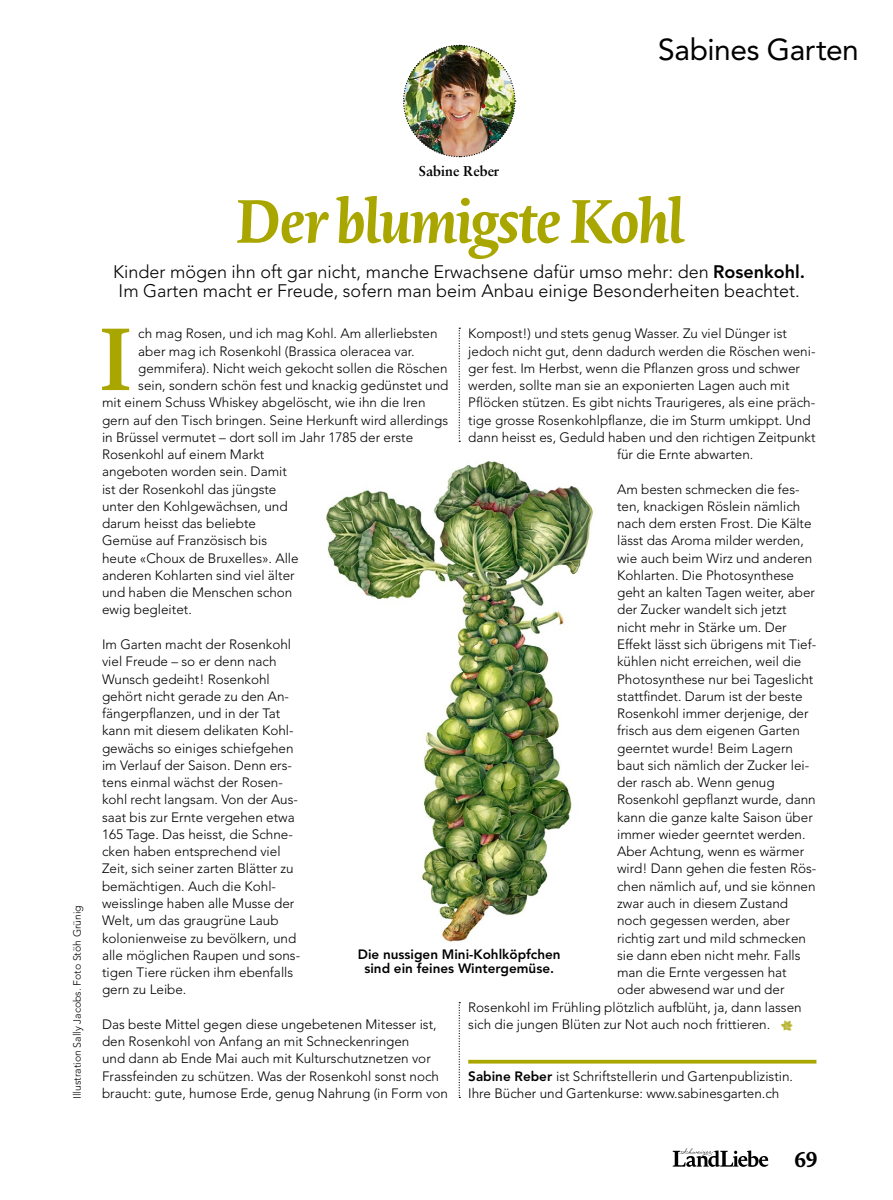
<style>
.page{position:relative;width:893px;height:1200px;background:#fff}
.page>*{position:absolute;margin:0;border:0;box-sizing:border-box;transform-origin:0 0}
._560___Kol_Txt_9_AvL{font:600 86.4px "Novel Pro";color:#a9a600}
.t1{font:italic 700 60px "Novel Pro";letter-spacing:-.04em;color:#a9a600}
._100_Rub_20_AvRoman{font:30px "Avenir LT Std";letter-spacing:-.015em;color:#000}
.t2{font:700 21px "Novel Pro";color:#000}
._360_Kol_Lead_12_AvL{font:300 18px/19.5px "Avenir LT Std";color:#000}
._660_Kol_Author_9_5{font:700 14.25px "Sabon LT Std";color:#000}
._561_Kol_Txt_9_AvLig{font:300 13.5px/17.2px "Avenir LT Std";color:#000}
._560___Kol_Txt_9_AvL-2{font:300 13.5px "Avenir LT Std";color:#000}
._562_Kol_Txt_9_AvLig{font:300 13.5px/17.2px "Avenir LT Std";color:#000}
._661_Kol_Leg_BU_9_Av{font:800 13.5px/14.2px "Avenir LT Std";color:#000;text-align:center}
._600_Fotobyline_7_Av{font:300 10.5px "Avenir LT Std";color:#000}
.s1{font-weight:800}
.s2{font-family:"We Love Nature Blooms";font-weight:400;color:#bab636}
</style>
<div class="page">
<img style="left:403px;top:44px;width:113px;height:114px">
<img style="left:325px;top:461px;width:268px;height:481px">
<svg style="left:673px;top:1148px;width:95px;height:18px"></svg>
<svg style="left:459px;top:327px;width:1px;height:115px"></svg>
<svg style="left:459px;top:1002px;width:1px;height:95px"></svg>
<svg style="left:468px;top:1059px;width:348px;height:4px"></svg>
<p class="_100_Rub_20_AvRoman" style="left:658px;top:32px;width:202px">Sabines Garten</p>
<p class="_600_Fotobyline_7_Av" style="left:71px;top:1098px;width:195px;rotate:-90deg">Illustration Sally Jacobs. Foto Stöh Grünig</p>
<p class="_660_Kol_Author_9_5" style="left:419px;top:162px;width:82px">Sabine Reber</p>
<p class="t1" style="left:233px;top:175px;width:453px">Der blumigste Kohl</p>
<p class="_360_Kol_Lead_12_AvL" style="left:113px;top:262px;width:693px">Kinder mögen ihn oft gar nicht, manche Erwachsene dafür umso mehr: den <span class="s1">Rosenkohl.<br></span>Im Garten macht er Freude, sofern man beim Anbau einige Besonderheiten beachtet.</p>
<p class="_560___Kol_Txt_9_AvL" style="left:96px;top:294px;width:42px">I</p>
<p class="_560___Kol_Txt_9_AvL-2" style="left:138px;top:325px;width:301px">ch mag Rosen, und ich mag Kohl. Am allerliebsten</p>
<p class="_561_Kol_Txt_9_AvLig" style="left:468px;top:325px;width:320px">Kompost!) und stets genug Wasser. Zu viel Dünger ist</p>
<p class="_561_Kol_Txt_9_AvLig" style="left:468px;top:342px;width:349px">jedoch nicht gut, denn dadurch werden die Röschen weni-</p>
<p class="_561_Kol_Txt_9_AvLig" style="left:468px;top:359px;width:333px">ger fest. Im Herbst, wenn die Pflanzen gross und schwer</p>
<p class="_561_Kol_Txt_9_AvLig" style="left:468px;top:377px;width:323px">werden, sollte man sie an exponierten Lagen auch mit</p>
<p class="_561_Kol_Txt_9_AvLig" style="left:468px;top:394px;width:348px">Pflöcken stützen. Es gibt nichts Traurigeres, als eine präch-</p>
<p class="_561_Kol_Txt_9_AvLig" style="left:468px;top:411px;width:344px">tige grosse Rosenkohlpflanze, die im Sturm umkippt. Und</p>
<p class="_561_Kol_Txt_9_AvLig" style="left:468px;top:428px;width:349px">dann heisst es, Geduld haben und den richtigen Zeitpunkt</p>
<p class="_561_Kol_Txt_9_AvLig" style="left:617px;top:446px;width:138px">für die Ernte abwarten.</p>
<p class="_561_Kol_Txt_9_AvLig" style="left:617px;top:480px;width:184px">Am besten schmecken die fes-</p>
<p class="_561_Kol_Txt_9_AvLig" style="left:617px;top:497px;width:185px">ten, knackigen Röslein nämlich</p>
<p class="_561_Kol_Txt_9_AvLig" style="left:617px;top:515px;width:196px">nach dem ersten Frost. Die Kälte</p>
<p class="_561_Kol_Txt_9_AvLig" style="left:617px;top:532px;width:188px">lässt das Aroma milder werden,</p>
<p class="_561_Kol_Txt_9_AvLig" style="left:617px;top:549px;width:197px">wie auch beim Wirz und anderen</p>
<p class="_561_Kol_Txt_9_AvLig" style="left:617px;top:566px;width:179px">Kohlarten. Die Photosynthese</p>
<p class="_561_Kol_Txt_9_AvLig" style="left:617px;top:584px;width:199px">geht an kalten Tagen weiter, aber</p>
<p class="_561_Kol_Txt_9_AvLig" style="left:617px;top:601px;width:171px">der Zucker wandelt sich jetzt</p>
<p class="_561_Kol_Txt_9_AvLig" style="left:617px;top:618px;width:171px">nicht mehr in Stärke um. Der</p>
<p class="_561_Kol_Txt_9_AvLig" style="left:617px;top:635px;width:201px">Effekt lässt sich übrigens mit Tief-</p>
<p class="_561_Kol_Txt_9_AvLig" style="left:617px;top:653px;width:186px">kühlen nicht erreichen, weil die</p>
<p class="_561_Kol_Txt_9_AvLig" style="left:617px;top:670px;width:198px">Photosynthese nur bei Tageslicht</p>
<p class="_561_Kol_Txt_9_AvLig" style="left:617px;top:687px;width:187px">stattfindet. Darum ist der beste</p>
<p class="_561_Kol_Txt_9_AvLig" style="left:617px;top:704px;width:193px">Rosenkohl immer derjenige, der</p>
<p class="_561_Kol_Txt_9_AvLig" style="left:617px;top:722px;width:184px">frisch aus dem eigenen Garten</p>
<p class="_561_Kol_Txt_9_AvLig" style="left:617px;top:739px;width:178px">geerntet wurde! Beim Lagern</p>
<p class="_561_Kol_Txt_9_AvLig" style="left:617px;top:756px;width:194px">baut sich nämlich der Zucker lei-</p>
<p class="_561_Kol_Txt_9_AvLig" style="left:617px;top:773px;width:159px">der rasch ab. Wenn genug</p>
<p class="_561_Kol_Txt_9_AvLig" style="left:617px;top:791px;width:200px">Rosenkohl gepflanzt wurde, dann</p>
<p class="_561_Kol_Txt_9_AvLig" style="left:617px;top:808px;width:197px">kann die ganze kalte Saison über</p>
<p class="_561_Kol_Txt_9_AvLig" style="left:617px;top:825px;width:190px">immer wieder geerntet werden.</p>
<p class="_561_Kol_Txt_9_AvLig" style="left:617px;top:842px;width:189px">Aber Achtung, wenn es wärmer</p>
<p class="_561_Kol_Txt_9_AvLig" style="left:617px;top:860px;width:201px">wird! Dann gehen die festen Rös-</p>
<p class="_561_Kol_Txt_9_AvLig" style="left:617px;top:877px;width:200px">chen nämlich auf, und sie können</p>
<p class="_561_Kol_Txt_9_AvLig" style="left:617px;top:894px;width:173px">zwar auch in diesem Zustand</p>
<p class="_561_Kol_Txt_9_AvLig" style="left:617px;top:911px;width:174px">noch gegessen werden, aber</p>
<p class="_561_Kol_Txt_9_AvLig" style="left:617px;top:929px;width:191px">richtig zart und mild schmecken</p>
<p class="_561_Kol_Txt_9_AvLig" style="left:617px;top:946px;width:185px">sie dann eben nicht mehr. Falls</p>
<p class="_561_Kol_Txt_9_AvLig" style="left:617px;top:963px;width:171px">man die Ernte vergessen hat</p>
<p class="_561_Kol_Txt_9_AvLig" style="left:617px;top:980px;width:169px">oder abwesend war und der</p>
<p class="_561_Kol_Txt_9_AvLig" style="left:468px;top:998px;width:335px">Rosenkohl im Frühling plötzlich aufblüht, ja, dann lassen</p>
<p class="_561_Kol_Txt_9_AvLig" style="left:468px;top:1015px;width:327px">sich die jungen Blüten zur Not auch noch frittieren. <span class="s2">C</span></p>
<p class="_560___Kol_Txt_9_AvL-2" style="left:138px;top:343px;width:278px">aber mag ich Rosenkohl (Brassica oleracea var.</p>
<p class="_560___Kol_Txt_9_AvL-2" style="left:138px;top:360px;width:311px">gemmifera). Nicht weich gekocht sollen die Röschen</p>
<p class="_560___Kol_Txt_9_AvL-2" style="left:138px;top:377px;width:312px">sein, sondern schön fest und knackig gedünstet und</p>
<p class="_560___Kol_Txt_9_AvL-2" style="left:102px;top:394px;width:325px">mit einem Schuss Whiskey abgelöscht, wie ihn die Iren</p>
<p class="_560___Kol_Txt_9_AvL-2" style="left:102px;top:412px;width:348px">gern auf den Tisch bringen. Seine Herkunft wird allerdings</p>
<p class="_560___Kol_Txt_9_AvL-2" style="left:102px;top:429px;width:313px">in Brüssel vermutet – dort soll im Jahr 1785 der erste</p>
<p class="_560___Kol_Txt_9_AvL-2" style="left:102px;top:446px;width:164px">Rosenkohl auf einem Markt</p>
<p class="_560___Kol_Txt_9_AvL-2" style="left:102px;top:463px;width:186px">angeboten worden sein. Damit</p>
<p class="_560___Kol_Txt_9_AvL-2" style="left:102px;top:481px;width:176px">ist der Rosenkohl das jüngste</p>
<p class="_560___Kol_Txt_9_AvL-2" style="left:102px;top:498px;width:187px">unter den Kohlgewächsen, und</p>
<p class="_560___Kol_Txt_9_AvL-2" style="left:102px;top:515px;width:156px">darum heisst das beliebte</p>
<p class="_560___Kol_Txt_9_AvL-2" style="left:102px;top:532px;width:167px">Gemüse auf Französisch bis</p>
<p class="_560___Kol_Txt_9_AvL-2" style="left:102px;top:550px;width:198px">heute «Choux de Bruxelles». Alle</p>
<p class="_560___Kol_Txt_9_AvL-2" style="left:102px;top:567px;width:194px">anderen Kohlarten sind viel älter</p>
<p class="_560___Kol_Txt_9_AvL-2" style="left:102px;top:584px;width:192px">und haben die Menschen schon</p>
<p class="_560___Kol_Txt_9_AvL-2" style="left:102px;top:601px;width:91px">ewig begleitet.</p>
<p class="_561_Kol_Txt_9_AvLig" style="left:102px;top:635px;width:200px">Im Garten macht der Rosenkohl viel Freude – so er denn nach<br>Wunsch gedeiht! Rosenkohl gehört nicht gerade zu den An&shy;fängerpflanzen, und in der Tat kann mit diesem delikaten Kohl&shy;gewächs so einiges schiefgehen im Verlauf der Saison. Denn ers&shy;tens einmal wächst der Rosen&shy;kohl recht langsam. Von der Aus&shy;saat bis zur Ernte vergehen etwa<br>165 Tage. Das heisst, die Schne&shy;cken haben entsprechend viel<br>Zeit, sich seiner zarten Blätter zu bemächtigen. Auch die Kohl&shy;weisslinge haben alle Musse der<br>Welt, um das graugrüne Laub kolonienweise zu bevölkern, und alle möglichen Raupen und sons&shy;tigen Tiere rücken ihm ebenfalls gern zu Leibe.</p>
<p class="_561_Kol_Txt_9_AvLig" style="left:102px;top:1015px;width:347px">Das beste Mittel gegen diese ungebetenen Mitesser ist, den Rosenkohl von Anfang an mit Schneckenringen<br>und dann ab Ende Mai auch mit Kulturschutznetzen vor Frassfeinden zu schützen. Was der Rosenkohl sonst noch braucht: gute, humose Erde, genug Nahrung (in Form von</p>
<p class="_661_Kol_Leg_BU_9_Av" style="left:358px;top:946px;width:204px">Die nussigen Mini-Kohlköpfchen sind ein feines Wintergemüse.</p>
<p class="_562_Kol_Txt_9_AvLig" style="left:468px;top:1067px;width:326px"><span class="s1">Sabine Reber</span> ist Schriftstellerin und Gartenpublizistin.<br>Ihre Bücher und Gartenkurse: www.sabinesgarten.ch</p>
<h3 class="t2" style="left:794px;top:1142px;width:25px">69</h3>
</div>
